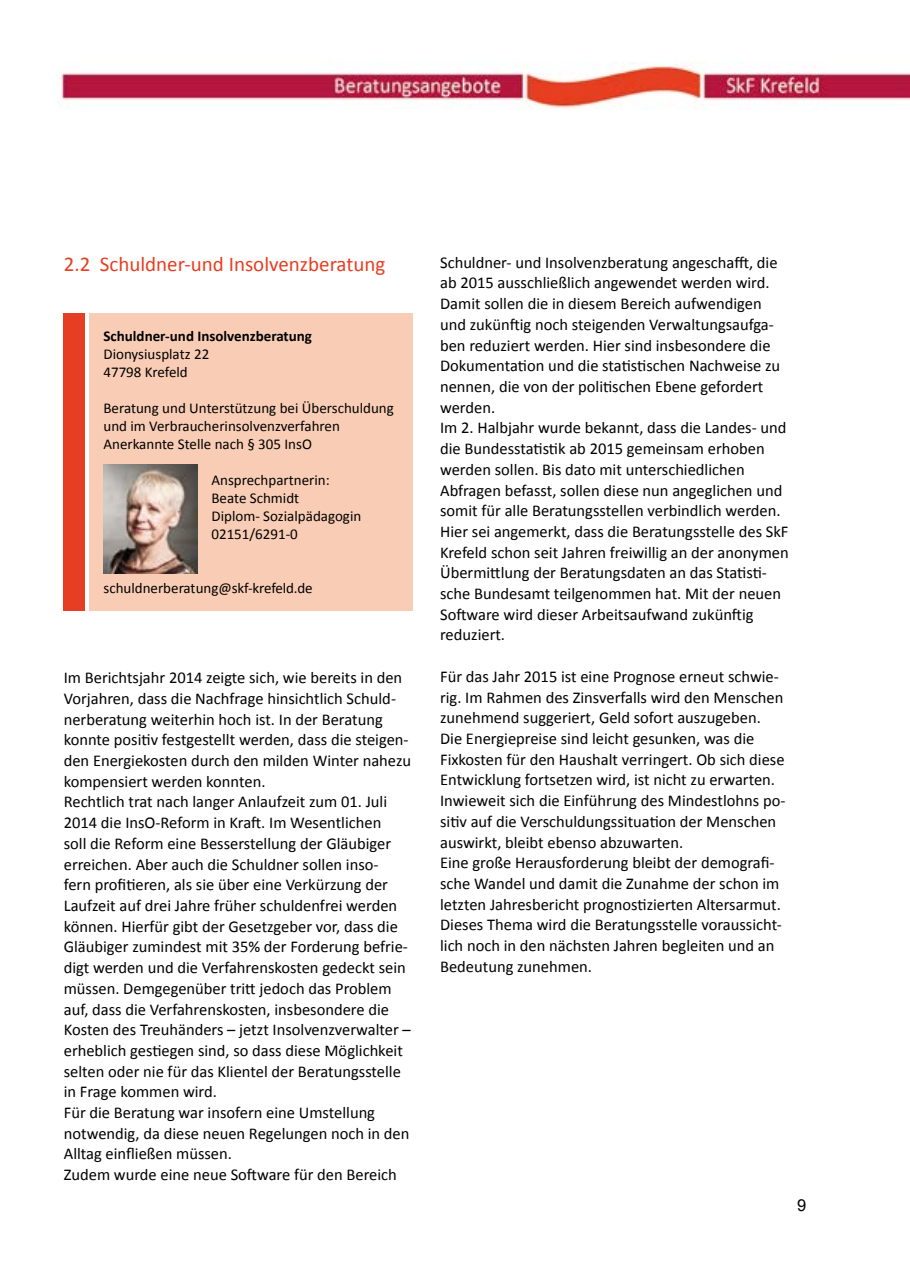
<style>
.page{position:relative;width:910px;height:1280px;background:#fff}
.page>*{position:absolute;margin:0;border:0;box-sizing:border-box;transform-origin:0 0}
.t1{font:21px "Calibri";color:#e63e22}
.t2{font:16.5px/20.7px "Calibri";color:#000}
.t3{font:16.5px "Arial";color:#000}
.t4{font:15px/18px "Calibri";color:#000}
.t5{font:700 15px "Calibri";color:#000}
</style>
<div class="page">
<img style="left:61px;top:62px;width:849px;height:47px">
<div style="left:64px;top:314px;width:21px;height:297px;background:#e63e22"></div>
<div style="left:89px;top:314px;width:323px;height:297px;background:#f9cdb5"></div>
<img style="left:103px;top:465px;width:94px;height:108px">
<p class="t1" style="left:64px;top:251px;width:323px">2.2 Schuldner-und Insolvenzberatung</p>
<p class="t5" style="left:103px;top:327px;width:210px">Schuldner-und Insolvenzberatung</p>
<p class="t4" style="left:103px;top:345px;width:107px">Dionysiusplatz 22<br>47798 Krefeld</p>
<p class="t4" style="left:103px;top:399px;width:292px">Beratung und Unterstützung bei Überschuldung und im Verbraucherinsolvenzverfahren<br>Anerkannte Stelle nach § 305 InsO</p>
<p class="t4" style="left:211px;top:471px;width:151px">Ansprechpartnerin:<br>Beate Schmidt<br>Diplom- Sozialpädagogin<br>02151/6291-0</p>
<p class="t4" style="left:103px;top:579px;width:211px">schuldnerberatung@skf-krefeld.de</p>
<p class="t2" style="left:64px;top:667px;width:349px">Im Berichtsjahr 2014 zeigte sich, wie bereits in den Vorjahren, dass die Nachfrage hinsichtlich Schuld&shy;nerberatung weiterhin hoch ist. In der Beratung konnte positiv festgestellt werden, dass die steigen&shy;den Energiekosten durch den milden Winter nahezu kompensiert werden konnten.<br>Rechtlich trat nach langer Anlaufzeit zum 01. Juli 2014 die InsO-Reform in Kraft. Im Wesentlichen<br>soll die Reform eine Besserstellung der Gläubiger erreichen. Aber auch die Schuldner sollen inso-<br>fern profitieren, als sie über eine Verkürzung der Laufzeit auf drei Jahre früher schuldenfrei werden können. Hierfür gibt der Gesetzgeber vor, dass die Gläubiger zumindest mit 35% der Forderung befrie&shy;digt werden und die Verfahrenskosten gedeckt sein müssen. Demgegenüber tritt jedoch das Problem auf, dass die Verfahrenskosten, insbesondere die Kosten des Treuhänders – jetzt Insolvenzverwalter – erheblich gestiegen sind, so dass diese Möglichkeit selten oder nie für das Klientel der Beratungsstelle in Frage kommen wird.<br>Für die Beratung war insofern eine Umstellung notwendig, da diese neuen Regelungen noch in den Alltag einfließen müssen.<br>Zudem wurde eine neue Software für den Bereich</p>
<p class="t2" style="left:440px;top:252px;width:350px">Schuldner- und Insolvenzberatung angeschafft, die ab 2015 ausschließlich angewendet werden wird.<br>Damit sollen die in diesem Bereich aufwendigen und zukünftig noch steigenden Verwaltungsaufga&shy;ben reduziert werden. Hier sind insbesondere die Dokumentation und die statistischen Nachweise zu nennen, die von der politischen Ebene gefordert werden.<br>Im 2. Halbjahr wurde bekannt, dass die Landes- und die Bundesstatistik ab 2015 gemeinsam erhoben werden sollen. Bis dato mit unterschiedlichen Abfragen befasst, sollen diese nun angeglichen und somit für alle Beratungsstellen verbindlich werden.<br>Hier sei angemerkt, dass die Beratungsstelle des SkF Krefeld schon seit Jahren freiwillig an der anonymen Übermittlung der Beratungsdaten an das Statisti&shy;sche Bundesamt teilgenommen hat. Mit der neuen Software wird dieser Arbeitsaufwand zukünftig reduziert.</p>
<p class="t2" style="left:440px;top:666px;width:347px">Für das Jahr 2015 ist eine Prognose erneut schwie&shy;rig. Im Rahmen des Zinsverfalls wird den Menschen zunehmend suggeriert, Geld sofort auszugeben.<br>Die Energiepreise sind leicht gesunken, was die Fixkosten für den Haushalt verringert. Ob sich diese Entwicklung fortsetzen wird, ist nicht zu erwarten.<br>Inwieweit sich die Einführung des Mindestlohns po&shy;sitiv auf die Verschuldungssituation der Menschen auswirkt, bleibt ebenso abzuwarten.<br>Eine große Herausforderung bleibt der demografi&shy;sche Wandel und damit die Zunahme der schon im letzten Jahresbericht prognostizierten Altersarmut.<br>Dieses Thema wird die Beratungsstelle voraussicht&shy;lich noch in den nächsten Jahren begleiten und an Bedeutung zunehmen.</p>
<p class="t3" style="left:797px;top:1194px;width:11px">9</p>
</div>
